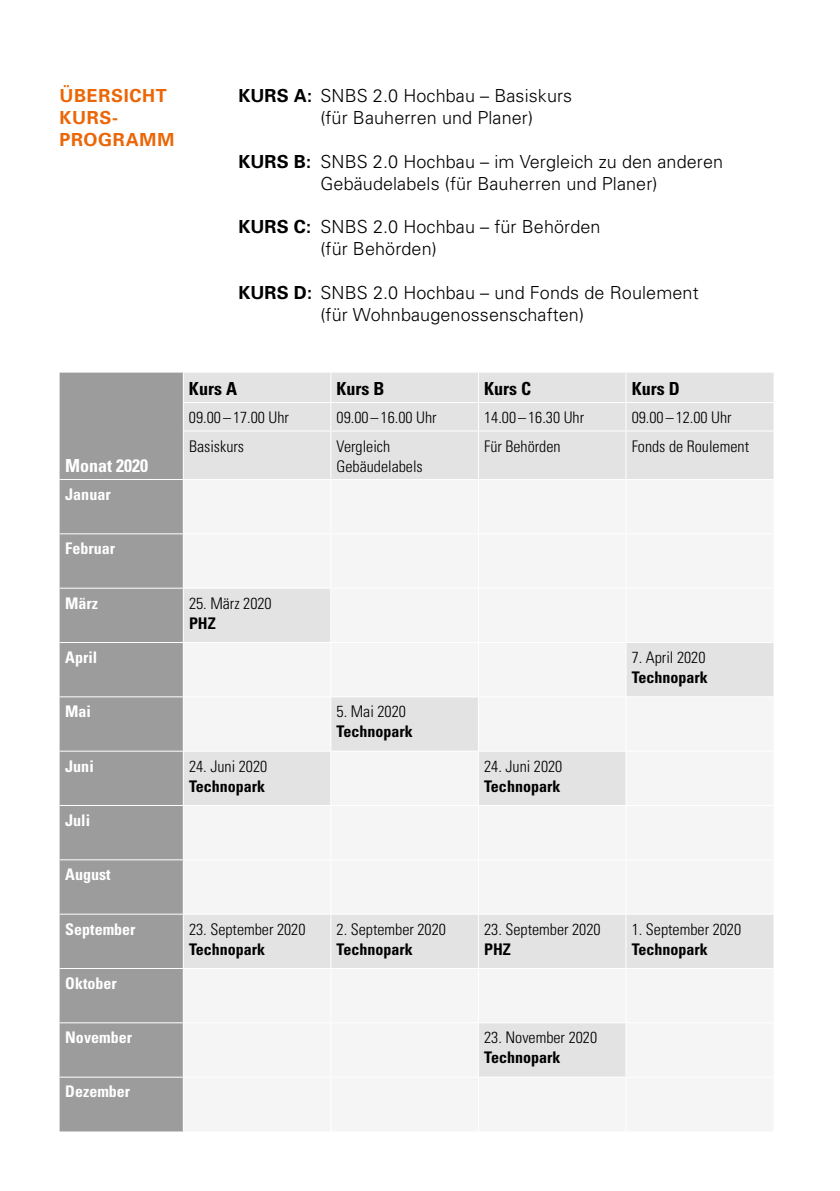
<style>
.page{position:relative;width:840px;height:1191px;background:#fff}
.page>*{position:absolute;margin:0;border:0;box-sizing:border-box;transform-origin:0 0}
.t1{font:300 18px/21.8px "Univers";letter-spacing:.005em;color:#000}
.t2{font:700 18px/21.8px "Univers";letter-spacing:.035em;color:#eb6606}
.t3{font:700 condensed 18px "Univers";color:#000}
.t4{font:700 condensed 18px "Univers";color:#fff}
.t5{font:300 condensed 16px/20px "Univers";color:#000}
.t6{font:700 condensed 16px "Univers";color:#000}
.t7{font:700 condensed 16px "Univers";color:#fff}
.s1{font-weight:700}
</style>
<div class="page">
<div style="left:60px;top:372px;width:123px;height:759px;background:#9c9c9c"></div>
<div style="left:184px;top:372px;width:589px;height:107px;background:#e3e3e3"></div>
<svg style="left:184px;top:589px;width:589px;height:487px;fill:#f5f5f5"></svg>
<hr style="left:330px;top:372px;width:1px;height:30px;background:#fff">
<hr style="left:477px;top:372px;width:1px;height:30px;background:#fff">
<hr style="left:625px;top:372px;width:1px;height:30px;background:#fff">
<svg style="left:330px;top:403px;width:1px;height:27px"></svg>
<svg style="left:477px;top:403px;width:1px;height:27px"></svg>
<svg style="left:625px;top:403px;width:1px;height:27px"></svg>
<hr style="left:184px;top:402px;width:147px;height:1px;background:#fff">
<hr style="left:331px;top:402px;width:147px;height:1px;background:#fff">
<hr style="left:478px;top:402px;width:147px;height:1px;background:#fff">
<hr style="left:625px;top:402px;width:148px;height:1px;background:#fff">
<hr style="left:183px;top:430px;width:148px;height:1px;background:#fff">
<hr style="left:331px;top:430px;width:147px;height:1px;background:#fff">
<hr style="left:330px;top:431px;width:1px;height:48px;background:#fff">
<hr style="left:478px;top:430px;width:147px;height:1px;background:#fff">
<hr style="left:477px;top:431px;width:1px;height:48px;background:#fff">
<hr style="left:625px;top:430px;width:148px;height:1px;background:#fff">
<hr style="left:625px;top:431px;width:1px;height:48px;background:#fff">
<hr style="left:60px;top:479px;width:123px;height:1px;background:#fff">
<hr style="left:60px;top:533px;width:123px;height:1px;background:#fff">
<hr style="left:60px;top:587px;width:123px;height:1px;background:#fff">
<hr style="left:330px;top:588px;width:1px;height:54px;background:#fff">
<hr style="left:477px;top:588px;width:1px;height:54px;background:#fff">
<hr style="left:625px;top:588px;width:1px;height:54px;background:#fff">
<hr style="left:60px;top:642px;width:123px;height:1px;background:#fff">
<hr style="left:183px;top:642px;width:148px;height:1px;background:#fff">
<hr style="left:331px;top:642px;width:147px;height:1px;background:#fff">
<hr style="left:330px;top:643px;width:1px;height:53px;background:#fff">
<hr style="left:478px;top:642px;width:147px;height:1px;background:#fff">
<hr style="left:477px;top:643px;width:1px;height:53px;background:#fff">
<hr style="left:625px;top:642px;width:148px;height:1px;background:#fff">
<hr style="left:625px;top:643px;width:1px;height:53px;background:#fff">
<hr style="left:60px;top:696px;width:123px;height:1px;background:#fff">
<hr style="left:183px;top:696px;width:148px;height:1px;background:#fff">
<hr style="left:331px;top:696px;width:147px;height:1px;background:#fff">
<hr style="left:330px;top:697px;width:1px;height:53px;background:#fff">
<hr style="left:478px;top:696px;width:147px;height:1px;background:#fff">
<hr style="left:477px;top:697px;width:1px;height:53px;background:#fff">
<hr style="left:625px;top:696px;width:148px;height:1px;background:#fff">
<hr style="left:625px;top:697px;width:1px;height:53px;background:#fff">
<hr style="left:60px;top:750px;width:123px;height:1px;background:#fff">
<hr style="left:183px;top:750px;width:148px;height:1px;background:#fff">
<hr style="left:331px;top:750px;width:147px;height:1px;background:#fff">
<hr style="left:330px;top:751px;width:1px;height:54px;background:#fff">
<hr style="left:478px;top:750px;width:147px;height:1px;background:#fff">
<hr style="left:477px;top:751px;width:1px;height:54px;background:#fff">
<hr style="left:625px;top:750px;width:148px;height:1px;background:#fff">
<hr style="left:625px;top:751px;width:1px;height:54px;background:#fff">
<hr style="left:330px;top:806px;width:1px;height:53px;background:#fff">
<hr style="left:477px;top:806px;width:1px;height:53px;background:#fff">
<hr style="left:625px;top:806px;width:1px;height:53px;background:#fff">
<hr style="left:60px;top:859px;width:123px;height:1px;background:#fff">
<hr style="left:183px;top:859px;width:148px;height:1px;background:#fff">
<hr style="left:331px;top:859px;width:147px;height:1px;background:#fff">
<hr style="left:330px;top:860px;width:1px;height:53px;background:#fff">
<hr style="left:478px;top:859px;width:147px;height:1px;background:#fff">
<hr style="left:477px;top:860px;width:1px;height:53px;background:#fff">
<hr style="left:625px;top:859px;width:148px;height:1px;background:#fff">
<hr style="left:625px;top:860px;width:1px;height:53px;background:#fff">
<hr style="left:60px;top:913px;width:123px;height:1px;background:#fff">
<hr style="left:183px;top:913px;width:148px;height:1px;background:#fff">
<hr style="left:331px;top:913px;width:147px;height:1px;background:#fff">
<hr style="left:330px;top:914px;width:1px;height:54px;background:#fff">
<hr style="left:478px;top:913px;width:147px;height:1px;background:#fff">
<hr style="left:477px;top:914px;width:1px;height:54px;background:#fff">
<hr style="left:625px;top:913px;width:148px;height:1px;background:#fff">
<hr style="left:625px;top:914px;width:1px;height:54px;background:#fff">
<hr style="left:60px;top:968px;width:123px;height:1px;background:#fff">
<hr style="left:183px;top:968px;width:148px;height:1px;background:#fff">
<hr style="left:331px;top:968px;width:147px;height:1px;background:#fff">
<hr style="left:330px;top:969px;width:1px;height:53px;background:#fff">
<hr style="left:478px;top:968px;width:147px;height:1px;background:#fff">
<hr style="left:477px;top:969px;width:1px;height:53px;background:#fff">
<hr style="left:625px;top:968px;width:148px;height:1px;background:#fff">
<hr style="left:625px;top:969px;width:1px;height:53px;background:#fff">
<hr style="left:60px;top:1022px;width:123px;height:1px;background:#fff">
<hr style="left:183px;top:1022px;width:148px;height:1px;background:#fff">
<hr style="left:331px;top:1022px;width:147px;height:1px;background:#fff">
<hr style="left:330px;top:1023px;width:1px;height:53px;background:#fff">
<hr style="left:478px;top:1022px;width:147px;height:1px;background:#fff">
<hr style="left:477px;top:1023px;width:1px;height:53px;background:#fff">
<hr style="left:625px;top:1022px;width:148px;height:1px;background:#fff">
<hr style="left:625px;top:1023px;width:1px;height:53px;background:#fff">
<hr style="left:60px;top:1076px;width:123px;height:1px;background:#fff">
<hr style="left:60px;top:805px;width:123px;height:1px;background:#fff">
<hr style="left:183px;top:805px;width:148px;height:1px;background:#fff">
<hr style="left:331px;top:805px;width:147px;height:1px;background:#fff">
<hr style="left:478px;top:805px;width:147px;height:1px;background:#fff">
<hr style="left:625px;top:805px;width:148px;height:1px;background:#fff">
<p class="t2" style="left:60px;top:84px;width:116px">ÜBERSICHT<br>KURS-<br>PROGRAMM</p>
<p class="t1" style="left:320px;top:84px;width:253px;text-indent:-82px"><span class="s1">KURS A:</span> SNBS 2.0 Hochbau – Basiskurs (für Bauherren und Planer)</p>
<p class="t1" style="left:320px;top:150px;width:404px;text-indent:-82px"><span class="s1">KURS B:</span> SNBS 2.0 Hochbau – im Vergleich zu den anderen<br>Gebäudelabels (für Bauherren und Planer)</p>
<p class="t1" style="left:320px;top:216px;width:281px;text-indent:-82px"><span class="s1">KURS C:</span> SNBS 2.0 Hochbau – für Behörden (für Behörden)</p>
<p class="t1" style="left:320px;top:281px;width:379px;text-indent:-82px"><span class="s1">KURS D:</span> SNBS 2.0 Hochbau – und Fonds de Roulement (für Wohnbaugenossenschaften)</p>
<p class="t4" style="left:65px;top:454px;width:84px">Monat 2020</p>
<p class="t7" style="left:65px;top:484px;width:47px">Januar</p>
<p class="t7" style="left:65px;top:539px;width:51px">Februar</p>
<p class="t3" style="left:189px;top:377px;width:49px">Kurs A</p>
<p class="t3" style="left:336px;top:377px;width:49px">Kurs B</p>
<p class="t3" style="left:484px;top:377px;width:48px">Kurs C</p>
<p class="t3" style="left:631px;top:377px;width:49px">Kurs D</p>
<p class="t5" style="left:189px;top:407px;width:101px">09.00 –17.00 Uhr</p>
<p class="t5" style="left:336px;top:407px;width:101px">09.00–16.00 Uhr</p>
<p class="t5" style="left:484px;top:407px;width:101px">14.00 –16.30 Uhr</p>
<p class="t5" style="left:631px;top:407px;width:101px">09.00–12.00 Uhr</p>
<p class="t5" style="left:189px;top:435px;width:57px">Basiskurs</p>
<p class="t5" style="left:336px;top:435px;width:88px">Vergleich<br>Gebäudelabels</p>
<p class="t5" style="left:484px;top:435px;width:78px">Für Behörden</p>
<p class="t5" style="left:631px;top:435px;width:119px">Fonds de Roulement</p>
<p class="t7" style="left:65px;top:593px;width:34px">März</p>
<p class="t5" style="left:189px;top:593px;width:84px">25. März 2020</p>
<p class="t6" style="left:189px;top:613px;width:28px">PHZ</p>
<p class="t7" style="left:65px;top:647px;width:33px">April</p>
<p class="t5" style="left:631px;top:647px;width:75px">7. April 2020</p>
<p class="t6" style="left:631px;top:667px;width:78px">Technopark</p>
<p class="t7" style="left:65px;top:701px;width:27px">Mai</p>
<p class="t5" style="left:336px;top:701px;width:71px">5. Mai 2020</p>
<p class="t6" style="left:336px;top:722px;width:78px">Technopark</p>
<p class="t7" style="left:65px;top:756px;width:30px">Juni</p>
<p class="t5" style="left:189px;top:755px;width:80px">24. Juni 2020</p>
<p class="t6" style="left:189px;top:776px;width:78px">Technopark</p>
<p class="t5" style="left:484px;top:755px;width:80px">24. Juni 2020</p>
<p class="t6" style="left:484px;top:776px;width:78px">Technopark</p>
<p class="t7" style="left:65px;top:810px;width:26px">Juli</p>
<p class="t7" style="left:65px;top:864px;width:47px">August</p>
<p class="t7" style="left:65px;top:919px;width:72px">September</p>
<p class="t5" style="left:189px;top:918px;width:118px">23. September 2020</p>
<p class="t6" style="left:189px;top:939px;width:78px">Technopark</p>
<p class="t7" style="left:65px;top:973px;width:53px">Oktober</p>
<p class="t5" style="left:336px;top:918px;width:111px">2. September 2020</p>
<p class="t6" style="left:336px;top:939px;width:78px">Technopark</p>
<p class="t5" style="left:484px;top:918px;width:118px">23. September 2020</p>
<p class="t6" style="left:484px;top:939px;width:28px">PHZ</p>
<p class="t7" style="left:65px;top:1027px;width:68px">November</p>
<p class="t5" style="left:484px;top:1027px;width:114px">23. November 2020</p>
<p class="t6" style="left:484px;top:1047px;width:78px">Technopark</p>
<p class="t7" style="left:65px;top:1082px;width:66px">Dezember</p>
<p class="t5" style="left:631px;top:918px;width:111px">1. September 2020</p>
<p class="t6" style="left:631px;top:939px;width:78px">Technopark</p>
</div>
